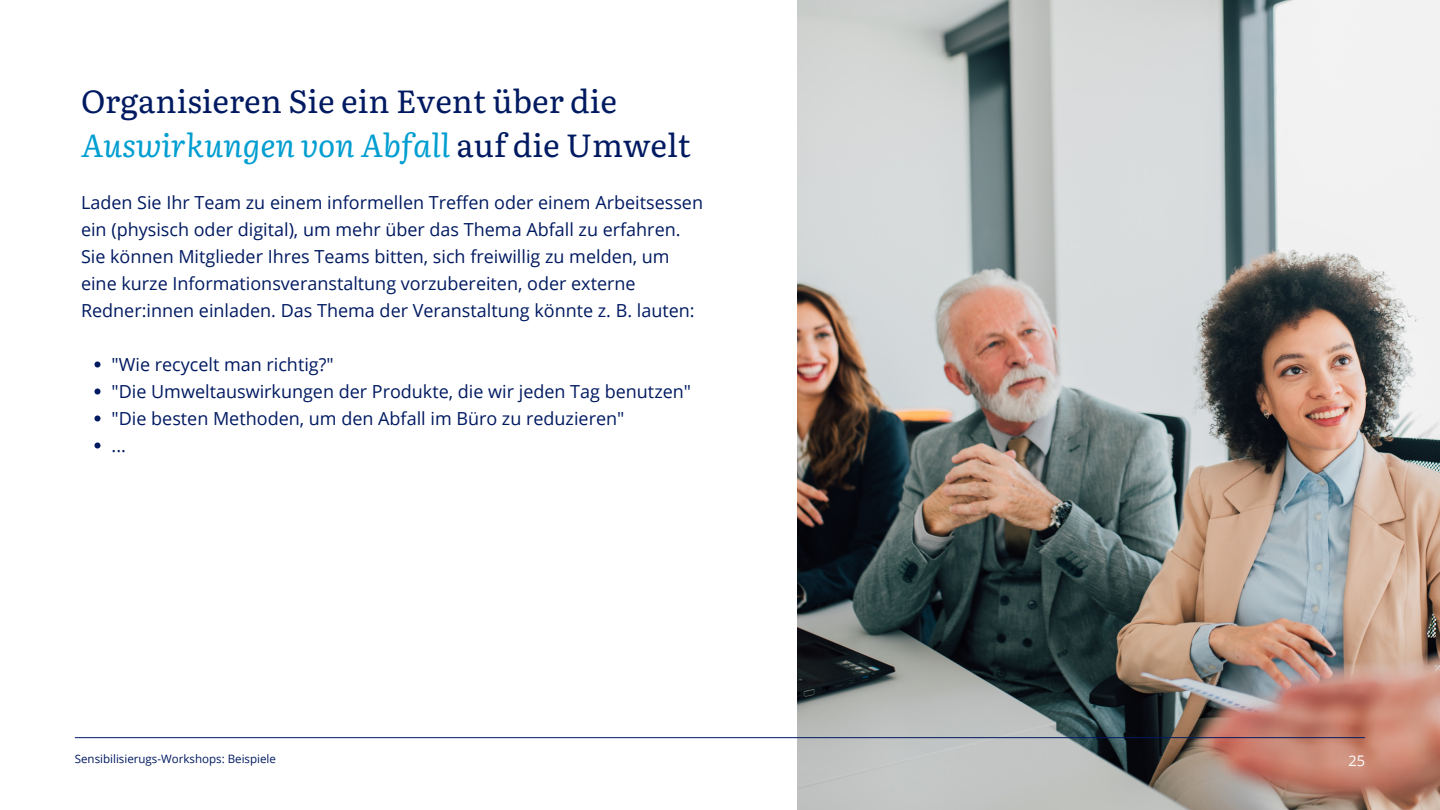
<style>
.page{position:relative;width:1440px;height:810px;background:#fff}
.page>*{position:absolute;margin:0;border:0;box-sizing:border-box;transform-origin:0 0}
.t1{font:32px/44.2px "Literata";color:#001a61}
.t2{font:18px/27px "Open Sans";color:#001a61}
.t3{font:14.5px "Open Sans";color:#fff}
.t4{font:11.5px "Open Sans";color:#001a61}
.s1{font-style:italic;color:#009ed1}
</style>
<div class="page">
<img style="left:798px;top:0;width:642px;height:810px">
<hr style="left:75px;top:737px;width:1289px;height:1px;background:#001a61">
<svg style="left:94px;top:362px;width:6px;height:6px"></svg>
<svg style="left:94px;top:389px;width:6px;height:6px"></svg>
<svg style="left:94px;top:416px;width:6px;height:6px"></svg>
<svg style="left:94px;top:443px;width:6px;height:6px"></svg>
<p class="t1" style="left:81px;top:77px;width:611px">Organisieren Sie ein Event über die<br><span class="s1">Auswirkungen von Abfall</span> auf die Umwelt</p>
<p class="t2" style="left:81px;top:188px;width:624px">Laden Sie Ihr Team zu einem informellen Treffen oder einem Arbeitsessen ein (physisch oder digital), um mehr über das Thema Abfall zu erfahren.<br>Sie können Mitglieder Ihres Teams bitten, sich freiwillig zu melden, um eine kurze Informationsveranstaltung vorzubereiten, oder externe Redner:innen einladen. Das Thema der Veranstaltung könnte z. B. lauten:</p>
<p class="t2" style="left:112px;top:350px;width:224px">"Wie recycelt man richtig?"</p>
<p class="t2" style="left:112px;top:377px;width:581px">"Die Umweltauswirkungen der Produkte, die wir jeden Tag benutzen"</p>
<p class="t2" style="left:112px;top:404px;width:514px">"Die besten Methoden, um den Abfall im Büro zu reduzieren"</p>
<p class="t2" style="left:112px;top:431px;width:16px">...</p>
<p class="t4" style="left:75px;top:751px;width:203px">Sensibilisierugs-Workshops: Beispiele</p>
<p class="t3" style="left:1348px;top:751px;width:18px">25</p>
</div>
